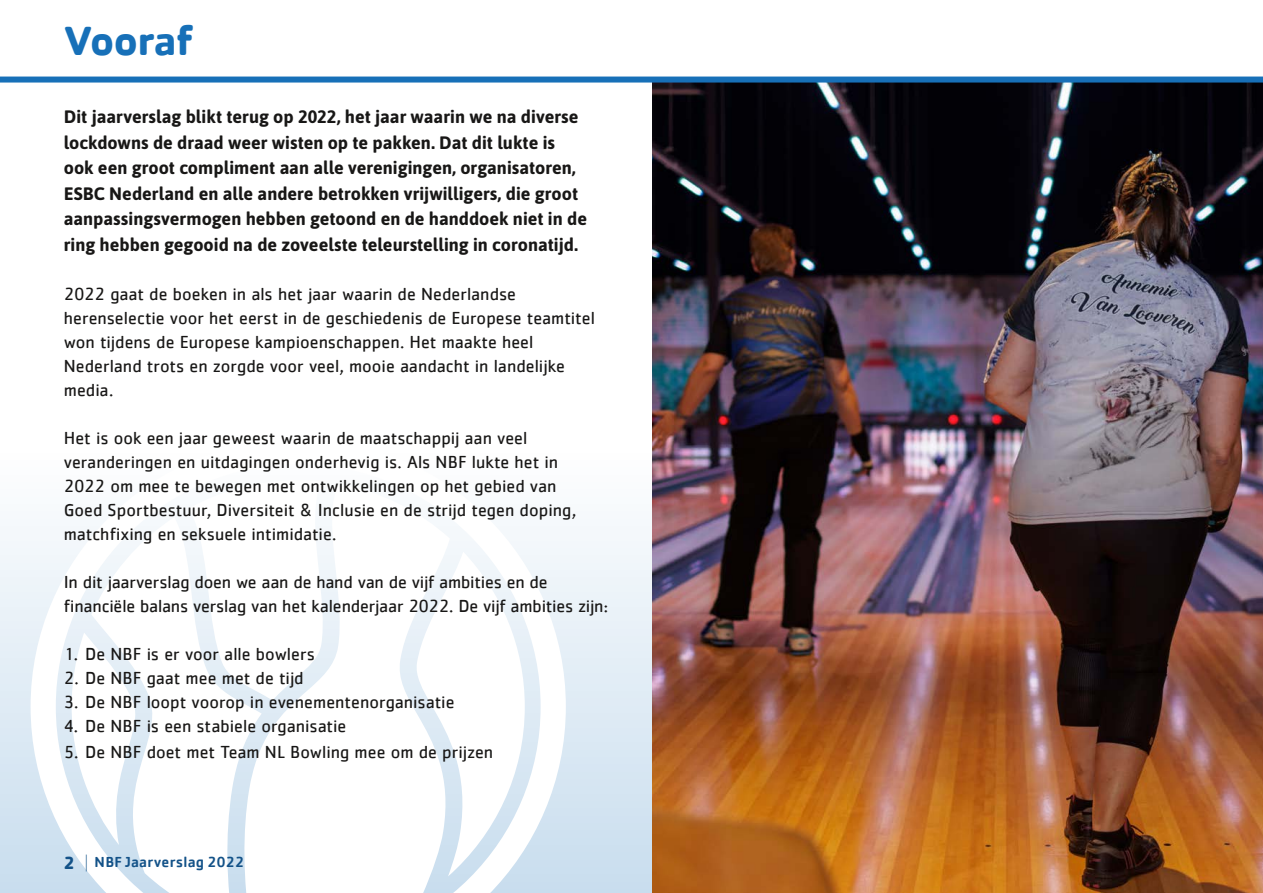
<style>
.page{position:relative;width:1263px;height:893px;background:#fff}
.page>*{position:absolute;margin:0;border:0;box-sizing:border-box;transform-origin:0 0}
.t1{font:700 42px "Cachet";letter-spacing:-.025em;color:#1770b8}
.t2{font:18px/24px "Cachet";color:#181716}
.t3{font:700 18px/25.5px "Asap";color:#181716}
.t4{font:500 15px "Cachet";letter-spacing:.015em;color:#135288}
.s1{font-weight:700;font-size:18px}
.s2{font-weight:400;font-size:18px}
</style>
<div class="page">
<div style="left:0;top:0;width:1263px;height:893px;background:linear-gradient(to bottom,#fff,#d2e1ed)"></div>
<svg style="left:31px;top:439px;width:535px;height:454px"></svg>
<svg style="left:415px;top:552px;width:110px;height:324px"></svg>
<img style="left:653px;top:83px;width:610px;height:810px">
<div style="left:0;top:0;width:1263px;height:77px;background:#fff"></div>
<div style="left:0;top:77px;width:1263px;height:6px;background:#1770b8"></div>
<h1 class="t1" style="left:64px;top:14px;width:131px">Vooraf</h1>
<p class="t3" style="left:64px;top:103px;width:525px">Dit jaarverslag blikt terug op 2022, het jaar waarin we na diverse lockdowns de draad weer wisten op te pakken. Dat dit lukte is ook een groot compliment aan alle verenigingen, organisatoren, ESBC Nederland en alle andere betrokken vrijwilligers, die groot aanpassingsvermogen hebben getoond en de handdoek niet in de ring hebben gegooid na de zoveelste teleurstelling in coronatijd.</p>
<p class="t2" style="left:64px;top:281px;width:533px">2022 gaat de boeken in als het jaar waarin de Nederlandse herenselectie voor het eerst in de geschiedenis de Europese teamtitel won tijdens de Europese kampioenschappen. Het maakte heel Nederland trots en zorgde voor veel, mooie aandacht in landelijke media.</p>
<p class="t2" style="left:64px;top:425px;width:514px">Het is ook een jaar geweest waarin de maatschappij aan veel veranderingen en uitdagingen onderhevig is. Als NBF lukte het in 2022 om mee te bewegen met ontwikkelingen op het gebied van Goed Sportbestuur, Diversiteit &amp; Inclusie en de strijd tegen doping, matchfixing en seksuele intimidatie.</p>
<p class="t2" style="left:64px;top:569px;width:546px">In dit jaarverslag doen we aan de hand van de vijf ambities en de financiële balans verslag van het kalenderjaar 2022. De vijf ambities zijn:</p>
<p class="t2" style="left:64px;top:641px;width:253px">1. De NBF is er voor alle bowlers</p>
<p class="t2" style="left:64px;top:665px;width:241px">2. De NBF gaat mee met de tijd</p>
<p class="t2" style="left:64px;top:689px;width:392px">3. De NBF loopt voorop in evenementenorganisatie</p>
<p class="t2" style="left:64px;top:713px;width:284px">4. De NBF is een stabiele organisatie</p>
<p class="t2" style="left:64px;top:739px;width:431px">5. De NBF doet met Team NL Bowling mee om de prijzen</p>
<p class="t4" style="left:64px;top:852px;width:182px"><span class="s1">2</span> <span class="s2">|</span> NBF Jaarverslag 2022</p>
</div>
